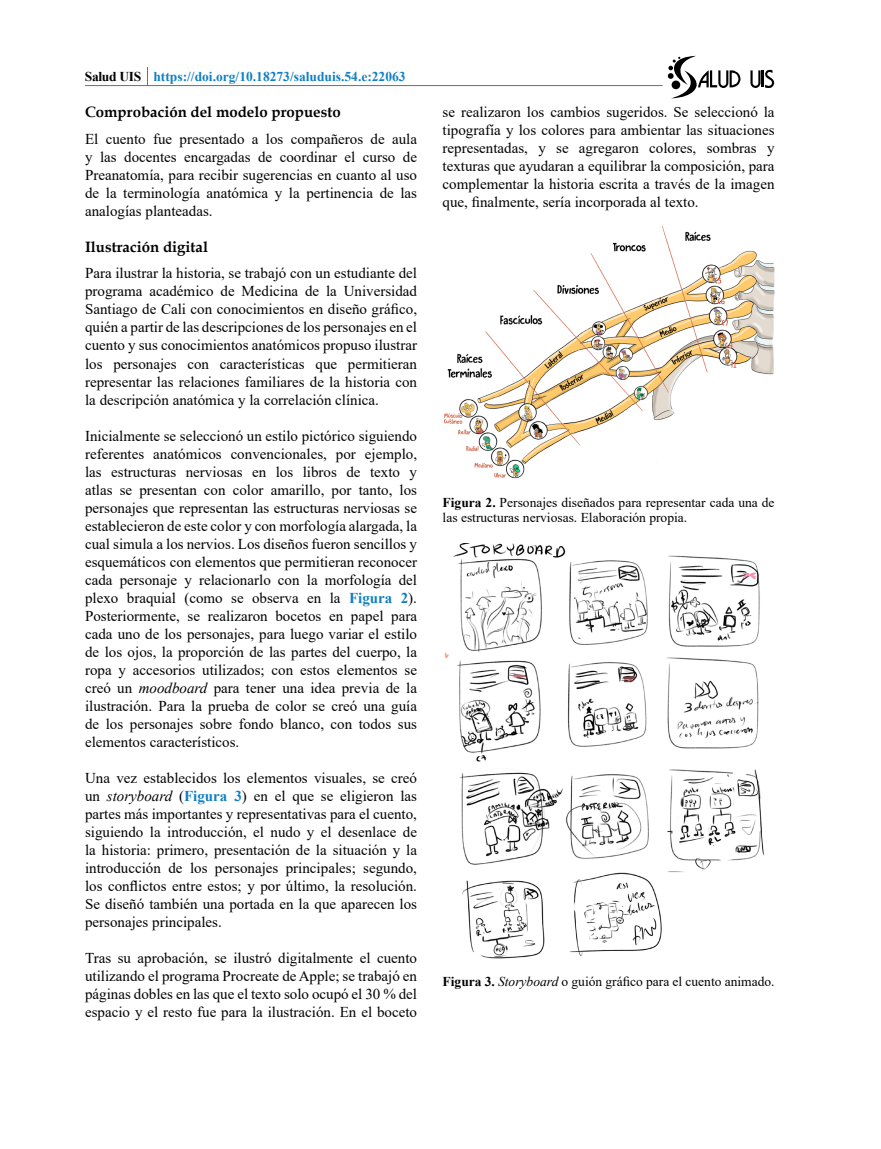
<style>
.page{position:relative;width:881px;height:1149px;background:#fff}
.page>*{position:absolute;margin:0;border:0;box-sizing:border-box;transform-origin:0 0}
.t1{font:15px/18px "Times New Roman";color:#010202;text-align:justify}
.t2{font:700 15px "Book Antiqua";color:#010202}
.t3{font:13.5px/15px "Times New Roman";color:#010202}
.t4{font:700 13.5px "Times New Roman";color:#107fc3}
.s1{color:#000}
.s2{font-weight:700;color:#107fc3}
.s3{font-style:italic}
.s4{font-weight:700}
</style>
<div class="page">
<hr style="left:85px;top:85px;width:577px;height:1px;background:#706f6f">
<svg style="left:750px;top:69px;width:24px;height:19px"></svg>
<svg style="left:667px;top:56px;width:73px;height:42px"></svg>
<svg style="left:147px;top:67px;width:1px;height:18px"></svg>
<img style="left:443px;top:226px;width:332px;height:253px">
<img style="left:444px;top:543px;width:321px;height:416px">
<p class="t4" style="left:85px;top:66px;width:322px"><span class="s1">Salud UIS</span> https://doi.org/10.18273/saluduis.54.e:22063</p>
<p class="t2" style="left:85px;top:102px;width:257px">Comprobación del modelo propuesto</p>
<p class="t1" style="left:85px;top:129px;width:333px">El cuento fue presentado a los compañeros de aula y las docentes encargadas de coordinar el curso de Preanatomía, para recibir sugerencias en cuanto al uso de la terminología anatómica y la pertinencia de las analogías planteadas.</p>
<p class="t2" style="left:85px;top:236px;width:124px">Ilustración digital</p>
<p class="t1" style="left:85px;top:264px;width:333px">Para ilustrar la historia, se trabajó con un estudiante del programa académico de Medicina de la Universidad Santiago de Cali con conocimientos en diseño gráfico, quién a partir de las descripciones de los personajes en el cuento y sus conocimientos anatómicos propuso ilustrar los personajes con características que permitieran representar las relaciones familiares de la historia con la descripción anatómica y la correlación clínica.</p>
<p class="t1" style="left:85px;top:426px;width:333px">Inicialmente se seleccionó un estilo pictórico siguiendo referentes anatómicos convencionales, por ejemplo, las estructuras nerviosas en los libros de texto y atlas se presentan con color amarillo, por tanto, los personajes que representan las estructuras nerviosas se establecieron de este color y con morfología alargada, la cual simula a los nervios. Los diseños fueron sencillos y esquemáticos con elementos que permitieran reconocer cada personaje y relacionarlo con la morfología del plexo braquial (como se observa en la <span class="s2">Figura 2</span>).<br>Posteriormente, se realizaron bocetos en papel para cada uno de los personajes, para luego variar el estilo de los ojos, la proporción de las partes del cuerpo, la ropa y accesorios utilizados; con estos elementos se creó un <span class="s3">moodboard</span> para tener una idea previa de la ilustración. Para la prueba de color se creó una guía de los personajes sobre fondo blanco, con todos sus elementos característicos.</p>
<p class="t1" style="left:85px;top:768px;width:333px">Una vez establecidos los elementos visuales, se creó un <span class="s3">storyboard</span> (<span class="s2">Figura 3</span>) en el que se eligieron las partes más importantes y representativas para el cuento, siguiendo la introducción, el nudo y el desenlace de la historia: primero, presentación de la situación y la introducción de los personajes principales; segundo, los conflictos entre estos; y por último, la resolución.<br>Se diseñó también una portada en la que aparecen los personajes principales.</p>
<p class="t1" style="left:85px;top:948px;width:333px">Tras su aprobación, se ilustró digitalmente el cuento utilizando el programa Procreate de Apple; se trabajó en páginas dobles en las que el texto solo ocupó el 30 % del espacio y el resto fue para la ilustración. En el boceto</p>
<p class="t1" style="left:442px;top:102px;width:333px">se realizaron los cambios sugeridos. Se seleccionó la tipografía y los colores para ambientar las situaciones representadas, y se agregaron colores, sombras y texturas que ayudaran a equilibrar la composición, para complementar la historia escrita a través de la imagen que, finalmente, sería incorporada al texto.</p>
<p class="t3" style="left:442px;top:494px;width:333px"><span class="s4">Figura 2.</span> Personajes diseñados para representar cada una de las estructuras nerviosas. Elaboración propia.</p>
<p class="t3" style="left:442px;top:973px;width:333px"><span class="s4">Figura 3.</span> <span class="s3">Storyboard</span> o guión gráfico para el cuento animado.</p>
</div>
